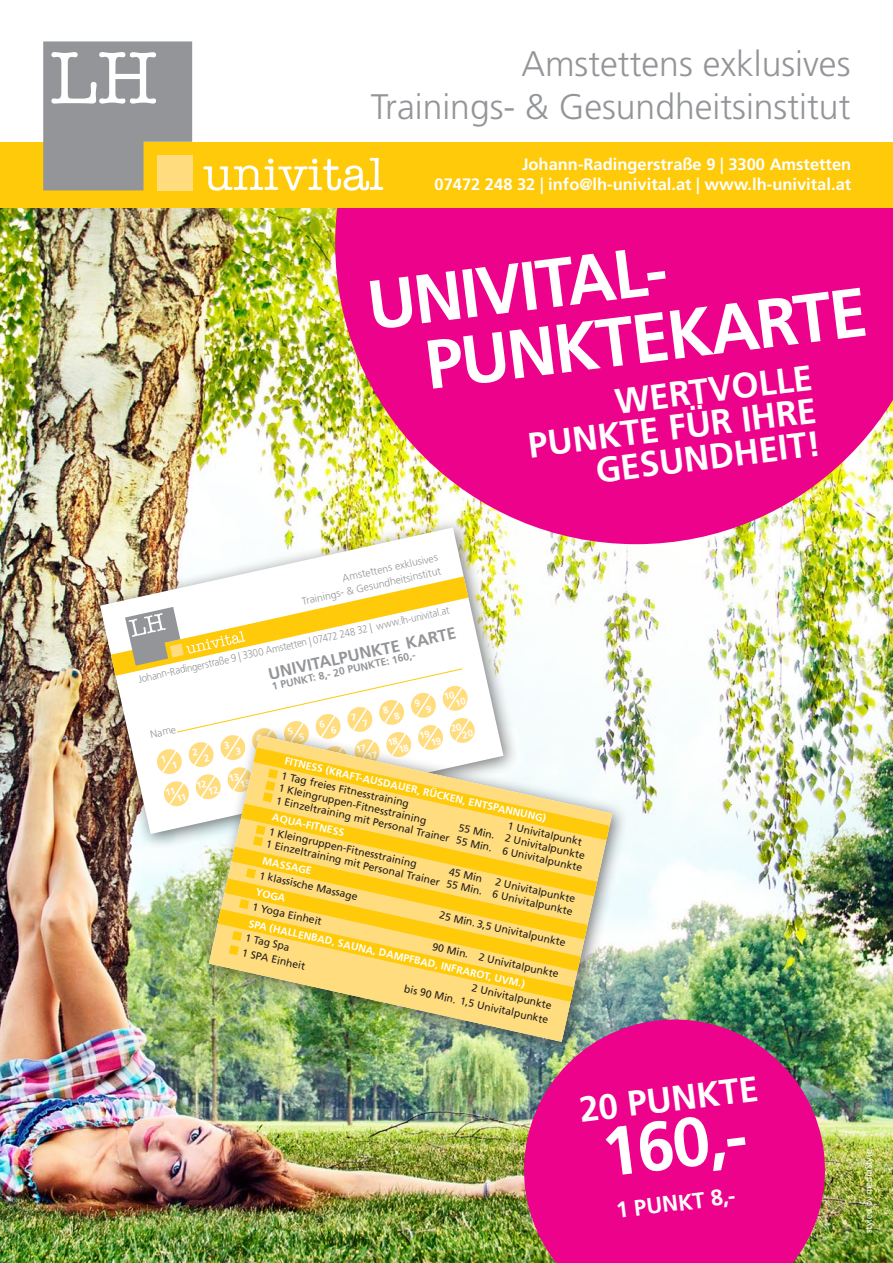
<style>
.page{position:relative;width:893px;height:1263px;background:#fff}
.page>*{position:absolute;margin:0;border:0;box-sizing:border-box;transform-origin:0 0}
.t1{font:700 69px "Frutiger";color:#fff}
.t2{font:700 35.55px/33px "Frutiger";color:#fff;text-align:right}
.t3{font:300 35.4px "Frutiger";color:#939598}
.t4{font:700 22.5px "Frutiger";color:#fff}
.t5{font:700 16.5px "Frutiger";color:#fff}
.t6{font:700 16.5px "Frutiger";color:#939598}
.t7{font:10.5px/13.5px "Frutiger";color:#231f20;text-align:right}
.t8{font:700 10.5px "Frutiger";color:#fff}
.t9{font:300 10.5px "Frutiger";color:#939598;scale:.93 1}
.t10{font:300 10.5px/14px "Frutiger";color:#939598;text-align:right}
.t11{font:700 10.5px "Frutiger";color:#939598}
.t12{font:700 9.75px/8.7px "Frutiger";color:#fff}
.t13{font:9px "Trebuchet MS";color:#fff}
.s1{color:#ffdc7e}
</style>
<div class="page">
<img style="left:0;top:207px;width:893px;height:1056px">
<svg style="left:524px;top:1019px;width:301px;height:244px;background:#da1285"></svg>
<div style="left:88px;top:516px;width:430px;height:332px;background:#231f20;opacity:.6"></div>
<img style="left:100px;top:527px;width:403px;height:307px">
<div style="left:197px;top:723px;width:430px;height:333px;background:#231f20;opacity:.6"></div>
<img style="left:209px;top:735px;width:403px;height:307px">
<svg style="left:335px;top:207px;width:558px;height:337px;background:#eb278c"></svg>
<div style="left:0;top:142px;width:893px;height:65px;background:#feca0a"></div>
<svg style="left:43px;top:41px;width:149px;height:149px;background:#a2a199"></svg>
<div style="left:157px;top:155px;width:35px;height:35px;background:#ffdc7e"></div>
<svg style="left:203px;top:158px;width:180px;height:33px"></svg>
<img style="left:111px;top:576px;width:499px;height:426px">
<p class="t3" style="left:521px;top:44px;width:331px">Amstettens exklusives</p>
<p class="t3" style="left:371px;top:86px;width:481px">Trainings- &amp; Gesundheitsinstitut</p>
<p class="t5" style="left:522px;top:154px;width:331px">Johann-Radingerstraße 9 | 3300 Amstetten</p>
<p class="t5" style="left:434px;top:174px;width:418px">07472 248 32 | info@lh-univital.at | www.lh-univital.at</p>
<p class="t1" style="left:363px;top:266px;width:303px;rotate:-7deg">UNIVITAL-</p>
<p class="t1" style="left:421px;top:325px;width:446px;rotate:-7deg">PUNKTEKARTE</p>
<p class="t2" style="left:522px;top:396px;width:292px;rotate:-7deg">WERTVOLLE<br>PUNKTE FÜR IHRE<br>GESUNDHEIT!</p>
<p class="t10" style="left:297px;top:582px;width:144px;rotate:-13deg">Amstettens exklusives<br>Trainings- &amp; Gesundheitsinstitut</p>
<p class="t9" style="left:137px;top:672px;width:344px;rotate:-12deg">Johann-Radingerstraße 9 | 3300 Amstetten | 07472 248 32 | www.lh-univital.at</p>
<h3 class="t6" style="left:267px;top:664px;width:193px;rotate:-12deg">UNIVITALPUNKTE KARTE</h3>
<p class="t11" style="left:271px;top:681px;width:148px;rotate:-13deg">1 PUNKT: 8,- 20 PUNKTE: 160,-</p>
<p class="t12" style="left:452px;top:691px;width:12px;text-indent:-10px;rotate:-13deg">10<br>10</p>
<p class="t12" style="left:365px;top:744px;width:12px;text-indent:-10px;rotate:-13deg">17<br>17</p>
<p class="t12" style="left:396px;top:737px;width:12px;text-indent:-9px;rotate:-13deg">18<br>18</p>
<p class="t12" style="left:428px;top:730px;width:12px;text-indent:-10px;rotate:-13deg">19<br>19</p>
<p class="t12" style="left:460px;top:723px;width:12px;text-indent:-10px;rotate:-13deg">20<br>20</p>
<p class="t10" style="left:149px;top:728px;width:28px;rotate:-13deg">Name</p>
<p class="t8" style="left:286px;top:754px;width:269px;rotate:13deg">FITNESS (KRAFT-AUSDAUER, RÜCKEN, ENTSPANNUNG)</p>
<p class="t12" style="left:301px;top:758px;width:12px;text-indent:-10px;rotate:-13deg">15<br>15</p>
<p class="t7" style="left:283px;top:768px;width:132px;rotate:13deg">1 Tag freies Fitnesstraining</p>
<p class="t12" style="left:174px;top:786px;width:12px;text-indent:-9px;rotate:-13deg">11<br>11</p>
<p class="t12" style="left:205px;top:779px;width:12px;text-indent:-10px;rotate:-13deg">12<br>12</p>
<p class="t12" style="left:237px;top:772px;width:12px;text-indent:-9px;rotate:-13deg">13<br>13</p>
<p class="t7" style="left:281px;top:780px;width:153px;rotate:13deg">1 Kleingruppen-Fitnesstraining</p>
<p class="t7" style="left:281px;top:779px;width:315px;rotate:13deg">55 Min. 2 Univitalpunkte<br>1 Einzeltraining mit Personal Trainer 55 Min. 6 Univitalpunkte</p>
<p class="t8" style="left:274px;top:810px;width:75px;rotate:13deg">AQUA-FITNESS</p>
<p class="t7" style="left:509px;top:819px;width:83px;rotate:13deg">1 Univitalpunkt<span class="s1">e</span></p>
<p class="t7" style="left:271px;top:824px;width:153px;rotate:13deg">1 Kleingruppen-Fitnesstraining</p>
<p class="t7" style="left:271px;top:822px;width:315px;rotate:13deg">2 Univitalpunkte<br>1 Einzeltraining mit Personal Trainer 55 Min. 6 Univitalpunkte</p>
<p class="t8" style="left:264px;top:854px;width:52px;rotate:13deg">MASSAGE</p>
<p class="t7" style="left:261px;top:868px;width:102px;rotate:13deg">1 klassische Massage</p>
<p class="t7" style="left:451px;top:864px;width:35px;rotate:13deg">45 Min</p>
<p class="t8" style="left:257px;top:885px;width:32px;rotate:13deg">YOGA</p>
<p class="t7" style="left:254px;top:899px;width:72px;rotate:13deg">1 Yoga Einheit</p>
<p class="t7" style="left:441px;top:908px;width:130px;rotate:13deg">25 Min. 3,5 Univitalpunkte</p>
<p class="t8" style="left:251px;top:916px;width:284px;rotate:13deg">SPA (HALLENBAD, SAUNA, DAMPFBAD, INFRAROT, UVM.)</p>
<p class="t7" style="left:247px;top:931px;width:47px;rotate:12deg">1 Tag Spa</p>
<p class="t7" style="left:434px;top:939px;width:130px;rotate:13deg">90 Min. 2 Univitalpunkte</p>
<p class="t7" style="left:244px;top:945px;width:66px;rotate:13deg">1 SPA Einheit</p>
<p class="t7" style="left:474px;top:981px;width:83px;rotate:13deg">2 Univitalpunkte</p>
<p class="t7" style="left:406px;top:981px;width:149px;rotate:13deg">bis 90 Min. 1,5 Univitalpunkte</p>
<p class="t2" style="left:577px;top:1094px;width:181px;rotate:-7deg">20 PUNKTE</p>
<p class="t1" style="left:597px;top:1113px;width:147px;rotate:-7deg">160,-</p>
<p class="t4" style="left:614px;top:1197px;width:121px;rotate:-7deg">1 PUNKT 8,-</p>
<p class="t13" style="left:863px;top:1233px;width:85px;rotate:-90deg">styled by mediaStyle</p>
</div>
